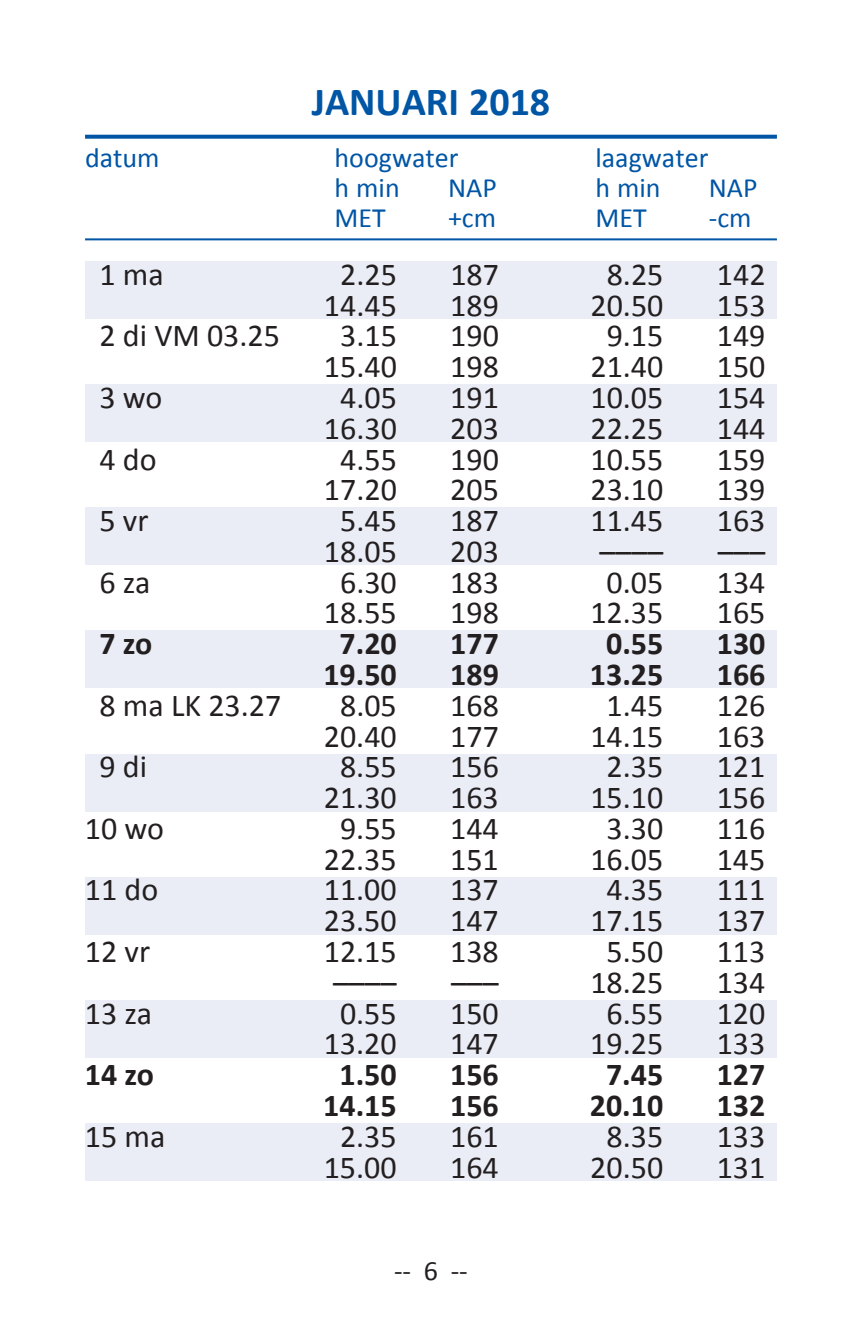
<style>
.page{position:relative;width:862px;height:1338px;background:#fff}
.page>*{position:absolute;margin:0;border:0;box-sizing:border-box;transform-origin:0 0}
.t1{font:700 40px "Calibri";color:#0155a5}
.t2{font:32px "Calibri";color:#231f20}
.t3{font:700 32px "Calibri";color:#231f20}
.t4{font:28px "Calibri";color:#0155a5}
.t5{font:28px "Calibri";color:#231f20}
</style>
<div class="page">
<div style="left:85px;top:261px;width:692px;height:58px;background:#eaedf6"></div>
<div style="left:85px;top:384px;width:692px;height:58px;background:#eaedf6"></div>
<div style="left:85px;top:507px;width:692px;height:58px;background:#eaedf6"></div>
<div style="left:85px;top:630px;width:692px;height:58px;background:#eaedf6"></div>
<div style="left:85px;top:754px;width:692px;height:57px;background:#eaedf6"></div>
<div style="left:85px;top:877px;width:692px;height:58px;background:#eaedf6"></div>
<div style="left:85px;top:1000px;width:692px;height:58px;background:#eaedf6"></div>
<div style="left:85px;top:1123px;width:692px;height:58px;background:#eaedf6"></div>
<svg style="left:85px;top:135px;width:692px;height:4px;background:#1461ab"></svg>
<hr style="left:85px;top:238px;width:692px;height:2px;background:#0155a5">
<p class="t1" style="left:312px;top:73px;width:240px">JANUARI 2018</p>
<p class="t4" style="left:85px;top:140px;width:76px">datum</p>
<p class="t4" style="left:334px;top:140px;width:125px">hoogwater</p>
<p class="t4" style="left:595px;top:140px;width:114px">laagwater</p>
<p class="t4" style="left:334px;top:170px;width:67px">h min</p>
<p class="t4" style="left:448px;top:170px;width:50px">NAP</p>
<p class="t4" style="left:595px;top:170px;width:67px">h min</p>
<p class="t4" style="left:709px;top:170px;width:50px">NAP</p>
<p class="t4" style="left:334px;top:200px;width:53px">MET</p>
<p class="t4" style="left:448px;top:200px;width:50px">+cm</p>
<p class="t4" style="left:595px;top:200px;width:53px">MET</p>
<p class="t4" style="left:709px;top:200px;width:44px">-cm</p>
<p class="t2" style="left:100px;top:254px;width:66px">1 ma</p>
<p class="t2" style="left:340px;top:254px;width:58px">2.25</p>
<p class="t2" style="left:450px;top:254px;width:50px">187</p>
<p class="t2" style="left:607px;top:254px;width:58px">8.25</p>
<p class="t2" style="left:717px;top:254px;width:50px">142</p>
<p class="t2" style="left:324px;top:285px;width:74px">14.45</p>
<p class="t2" style="left:450px;top:285px;width:50px">189</p>
<p class="t2" style="left:590px;top:285px;width:74px">20.50</p>
<p class="t2" style="left:717px;top:285px;width:50px">153</p>
<p class="t2" style="left:99px;top:316px;width:182px">2 di VM 03.25</p>
<p class="t2" style="left:340px;top:316px;width:58px">3.15</p>
<p class="t2" style="left:450px;top:316px;width:50px">190</p>
<p class="t2" style="left:607px;top:316px;width:58px">9.15</p>
<p class="t2" style="left:717px;top:316px;width:50px">149</p>
<p class="t2" style="left:324px;top:347px;width:74px">15.40</p>
<p class="t2" style="left:450px;top:347px;width:50px">198</p>
<p class="t2" style="left:590px;top:347px;width:74px">21.40</p>
<p class="t2" style="left:717px;top:347px;width:50px">150</p>
<p class="t2" style="left:99px;top:377px;width:64px">3 wo</p>
<p class="t2" style="left:340px;top:377px;width:58px">4.05</p>
<p class="t2" style="left:450px;top:377px;width:50px">191</p>
<p class="t2" style="left:590px;top:377px;width:74px">10.05</p>
<p class="t2" style="left:717px;top:377px;width:50px">154</p>
<p class="t2" style="left:324px;top:408px;width:74px">16.30</p>
<p class="t2" style="left:450px;top:408px;width:50px">203</p>
<p class="t2" style="left:590px;top:408px;width:74px">22.25</p>
<p class="t2" style="left:717px;top:408px;width:50px">144</p>
<p class="t2" style="left:99px;top:439px;width:59px">4 do</p>
<p class="t2" style="left:340px;top:439px;width:58px">4.55</p>
<p class="t2" style="left:450px;top:439px;width:50px">190</p>
<p class="t2" style="left:590px;top:439px;width:74px">10.55</p>
<p class="t2" style="left:717px;top:439px;width:50px">159</p>
<p class="t2" style="left:324px;top:470px;width:74px">17.20</p>
<p class="t2" style="left:450px;top:470px;width:50px">205</p>
<p class="t2" style="left:590px;top:470px;width:74px">23.10</p>
<p class="t2" style="left:717px;top:470px;width:50px">139</p>
<p class="t2" style="left:99px;top:501px;width:51px">5 vr</p>
<p class="t2" style="left:340px;top:501px;width:58px">5.45</p>
<p class="t2" style="left:450px;top:501px;width:50px">187</p>
<p class="t2" style="left:590px;top:501px;width:74px">11.45</p>
<p class="t2" style="left:717px;top:501px;width:50px">163</p>
<p class="t2" style="left:324px;top:531px;width:74px">18.05</p>
<p class="t2" style="left:450px;top:531px;width:50px">203</p>
<p class="t2" style="left:599px;top:531px;width:65px">––––</p>
<p class="t2" style="left:717px;top:531px;width:49px">–––</p>
<p class="t2" style="left:99px;top:562px;width:52px">6 za</p>
<p class="t2" style="left:340px;top:562px;width:58px">6.30</p>
<p class="t2" style="left:450px;top:562px;width:50px">183</p>
<p class="t2" style="left:606px;top:562px;width:58px">0.05</p>
<p class="t2" style="left:717px;top:562px;width:50px">134</p>
<p class="t2" style="left:324px;top:593px;width:74px">18.55</p>
<p class="t2" style="left:450px;top:593px;width:50px">198</p>
<p class="t2" style="left:590px;top:593px;width:74px">12.35</p>
<p class="t2" style="left:717px;top:593px;width:50px">165</p>
<p class="t3" style="left:99px;top:621px;width:54px">7 zo</p>
<p class="t3" style="left:340px;top:621px;width:59px">7.20</p>
<p class="t3" style="left:450px;top:621px;width:50px">177</p>
<p class="t3" style="left:606px;top:621px;width:59px">0.55</p>
<p class="t3" style="left:717px;top:621px;width:50px">130</p>
<p class="t3" style="left:323px;top:652px;width:75px">19.50</p>
<p class="t3" style="left:450px;top:652px;width:50px">189</p>
<p class="t3" style="left:590px;top:652px;width:75px">13.25</p>
<p class="t3" style="left:717px;top:652px;width:50px">166</p>
<p class="t2" style="left:99px;top:685px;width:183px">8 ma LK 23.27</p>
<p class="t2" style="left:340px;top:685px;width:58px">8.05</p>
<p class="t2" style="left:450px;top:685px;width:50px">168</p>
<p class="t2" style="left:606px;top:685px;width:58px">1.45</p>
<p class="t2" style="left:717px;top:685px;width:50px">126</p>
<p class="t2" style="left:324px;top:716px;width:74px">20.40</p>
<p class="t2" style="left:450px;top:716px;width:50px">177</p>
<p class="t2" style="left:590px;top:716px;width:74px">14.15</p>
<p class="t2" style="left:717px;top:716px;width:50px">163</p>
<p class="t2" style="left:99px;top:747px;width:49px">9 di</p>
<p class="t2" style="left:340px;top:747px;width:58px">8.55</p>
<p class="t2" style="left:450px;top:747px;width:50px">156</p>
<p class="t2" style="left:606px;top:747px;width:58px">2.35</p>
<p class="t2" style="left:717px;top:747px;width:50px">121</p>
<p class="t2" style="left:324px;top:778px;width:74px">21.30</p>
<p class="t2" style="left:450px;top:778px;width:50px">163</p>
<p class="t2" style="left:590px;top:778px;width:74px">15.10</p>
<p class="t2" style="left:717px;top:778px;width:50px">156</p>
<p class="t2" style="left:85px;top:808px;width:81px">10 wo</p>
<p class="t2" style="left:340px;top:808px;width:58px">9.55</p>
<p class="t2" style="left:450px;top:808px;width:50px">144</p>
<p class="t2" style="left:606px;top:808px;width:58px">3.30</p>
<p class="t2" style="left:716px;top:808px;width:50px">116</p>
<p class="t2" style="left:324px;top:839px;width:74px">22.35</p>
<p class="t2" style="left:450px;top:839px;width:50px">151</p>
<p class="t2" style="left:590px;top:839px;width:74px">16.05</p>
<p class="t2" style="left:716px;top:839px;width:50px">145</p>
<p class="t2" style="left:85px;top:870px;width:75px">11 do</p>
<p class="t2" style="left:324px;top:870px;width:74px">11.00</p>
<p class="t2" style="left:450px;top:870px;width:50px">137</p>
<p class="t2" style="left:606px;top:870px;width:58px">4.35</p>
<p class="t2" style="left:716px;top:870px;width:50px">111</p>
<p class="t2" style="left:324px;top:901px;width:74px">23.50</p>
<p class="t2" style="left:450px;top:901px;width:50px">147</p>
<p class="t2" style="left:590px;top:901px;width:74px">17.15</p>
<p class="t2" style="left:716px;top:901px;width:50px">137</p>
<p class="t2" style="left:85px;top:932px;width:67px">12 vr</p>
<p class="t2" style="left:324px;top:932px;width:74px">12.15</p>
<p class="t2" style="left:450px;top:932px;width:50px">138</p>
<p class="t2" style="left:606px;top:932px;width:58px">5.50</p>
<p class="t2" style="left:716px;top:932px;width:50px">113</p>
<p class="t2" style="left:333px;top:962px;width:65px">––––</p>
<p class="t2" style="left:451px;top:962px;width:49px">–––</p>
<p class="t2" style="left:590px;top:962px;width:74px">18.25</p>
<p class="t2" style="left:716px;top:962px;width:50px">134</p>
<p class="t2" style="left:85px;top:993px;width:69px">13 za</p>
<p class="t2" style="left:340px;top:993px;width:58px">0.55</p>
<p class="t2" style="left:450px;top:993px;width:50px">150</p>
<p class="t2" style="left:606px;top:993px;width:58px">6.55</p>
<p class="t2" style="left:716px;top:993px;width:50px">120</p>
<p class="t2" style="left:324px;top:1024px;width:74px">13.20</p>
<p class="t2" style="left:450px;top:1024px;width:50px">147</p>
<p class="t2" style="left:590px;top:1024px;width:74px">19.25</p>
<p class="t2" style="left:716px;top:1024px;width:50px">133</p>
<p class="t3" style="left:85px;top:1052px;width:71px">14 zo</p>
<p class="t3" style="left:339px;top:1052px;width:59px">1.50</p>
<p class="t3" style="left:450px;top:1052px;width:50px">156</p>
<p class="t3" style="left:606px;top:1052px;width:59px">7.45</p>
<p class="t3" style="left:716px;top:1052px;width:50px">127</p>
<p class="t3" style="left:323px;top:1083px;width:75px">14.15</p>
<p class="t3" style="left:450px;top:1083px;width:50px">156</p>
<p class="t3" style="left:590px;top:1083px;width:75px">20.10</p>
<p class="t3" style="left:716px;top:1083px;width:50px">132</p>
<p class="t2" style="left:85px;top:1116px;width:82px">15 ma</p>
<p class="t2" style="left:340px;top:1116px;width:58px">2.35</p>
<p class="t2" style="left:450px;top:1116px;width:50px">161</p>
<p class="t2" style="left:606px;top:1116px;width:58px">8.35</p>
<p class="t2" style="left:716px;top:1116px;width:50px">133</p>
<p class="t2" style="left:324px;top:1147px;width:74px">15.00</p>
<p class="t2" style="left:450px;top:1147px;width:50px">164</p>
<p class="t2" style="left:590px;top:1147px;width:74px">20.50</p>
<p class="t2" style="left:716px;top:1147px;width:50px">131</p>
<p class="t5" style="left:394px;top:1253px;width:75px">-- 6 --</p>
</div>
